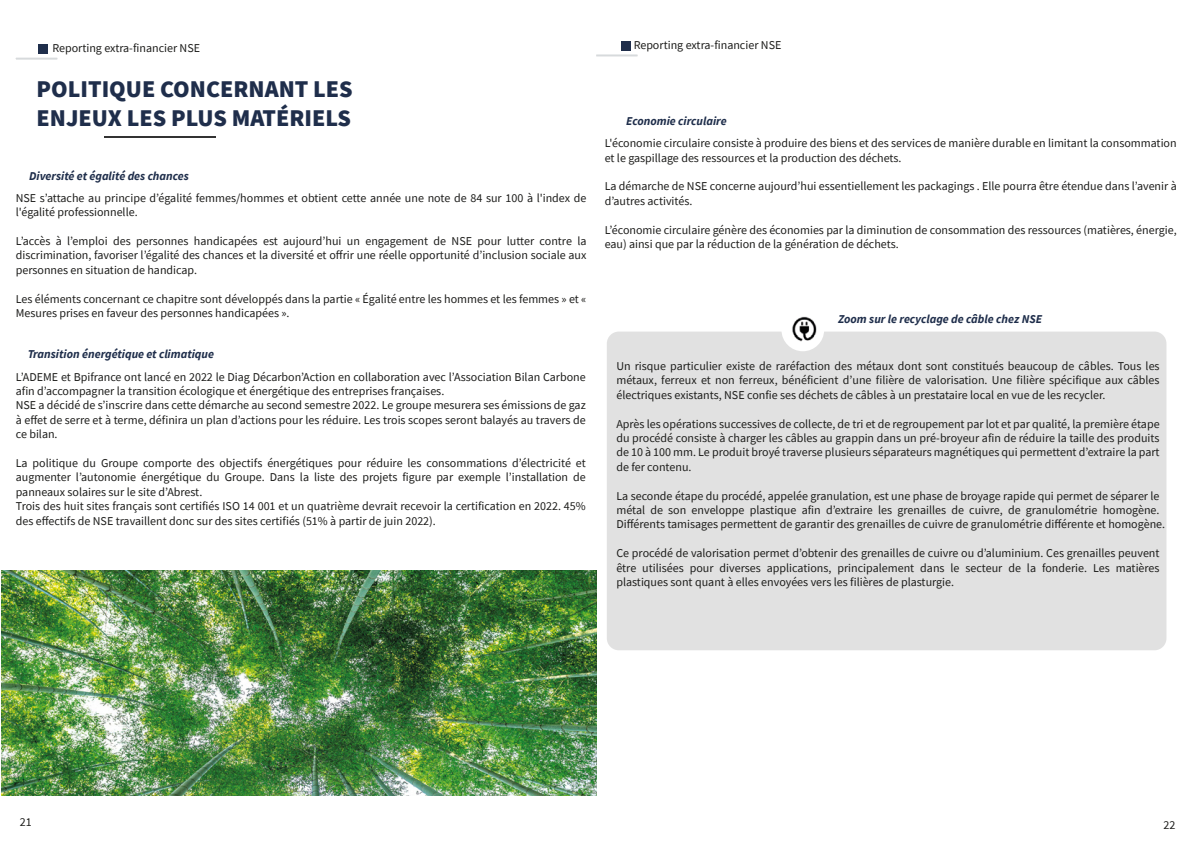
<style>
.page{position:relative;width:1191px;height:842px;background:#fff}
.page>*{position:absolute;margin:0;border:0;box-sizing:border-box;transform-origin:0 0}
.t1{font:900 24px/28.8px "Source Sans Pro";color:#1f2e4b}
.t2{font:12px/14.4px "Source Sans Pro";color:#1d1d1b}
.t3{font:italic 700 12px "Source Sans Pro";color:#1f2e4b}
</style>
<div class="page">
<div style="left:39px;top:45px;width:9px;height:9px;background:#1f2e4b"></div>
<hr style="left:16px;top:58px;width:41px;height:2px;background:#d7dadc">
<hr style="left:105px;top:136px;width:111px;height:2px;background:#333">
<div style="left:621px;top:42px;width:9px;height:9px;background:#1f2e4b"></div>
<hr style="left:596px;top:54px;width:41px;height:2px;background:#d7dadc">
<div style="left:607px;top:332px;width:559px;height:318px;background:#e1e1e1;border-radius:12px"></div>
<div style="left:781px;top:309px;width:43px;height:42px;background:#fff;border-radius:50%"></div>
<img style="left:792px;top:316px;width:25px;height:26px">
<img style="left:1px;top:570px;width:596px;height:225px">
<p class="t2" style="left:52px;top:41px;width:149px">Reporting extra-financier NSE</p>
<h1 class="t1" style="left:37px;top:74px;width:318px">POLITIQUE CONCERNANT LES<br>ENJEUX LES PLUS MATÉRIELS</h1>
<p class="t3" style="left:29px;top:167px;width:161px">Diversité et égalité des chances</p>
<p class="t2" style="left:16px;top:190px;width:572px">NSE s’attache au principe d’égalité femmes/hommes et obtient cette année une note de 84 sur 100 à l'index de l'égalité professionnelle.</p>
<p class="t2" style="left:16px;top:234px;width:572px;text-align:justify">L’accès à l’emploi des personnes handicapées est aujourd’hui un engagement de NSE pour lutter contre la discrimination, favoriser l’égalité des chances et la diversité et offrir une réelle opportunité d’inclusion sociale aux personnes en situation de handicap.</p>
<p class="t2" style="left:16px;top:291px;width:572px">Les éléments concernant ce chapitre sont développés dans la partie « Égalité entre les hommes et les femmes » et «<br>Mesures prises en faveur des personnes handicapées ».</p>
<p class="t3" style="left:28px;top:346px;width:188px">Transition énergétique et climatique</p>
<p class="t2" style="left:16px;top:369px;width:571px">L’ADEME et Bpifrance ont lancé en 2022 le Diag Décarbon’Action en collaboration avec l’Association Bilan Carbone afin d’accompagner la transition écologique et énergétique des entreprises françaises.<br>NSE a décidé de s’inscrire dans cette démarche au second semestre 2022. Le groupe mesurera ses émissions de gaz à effet de serre et à terme, définira un plan d’actions pour les réduire. Les trois scopes seront balayés au travers de ce bilan.</p>
<p class="t2" style="left:16px;top:456px;width:571px">La politique du Groupe comporte des objectifs énergétiques pour réduire les consommations d’électricité et augmenter l’autonomie énergétique du Groupe. Dans la liste des projets figure par exemple l’installation de panneaux solaires sur le site d’Abrest.<br>Trois des huit sites français sont certifiés ISO 14 001 et un quatrième devrait recevoir la certification en 2022. 45% des effectifs de NSE travaillent donc sur des sites certifiés (51% à partir de juin 2022).</p>
<p class="t2" style="left:634px;top:37px;width:149px">Reporting extra-financier NSE</p>
<p class="t3" style="left:626px;top:113px;width:102px">Economie circulaire</p>
<p class="t2" style="left:605px;top:136px;width:573px">L'économie circulaire consiste à produire des biens et des services de manière durable en limitant la consommation et le gaspillage des ressources et la production des déchets.</p>
<p class="t2" style="left:605px;top:179px;width:573px">La démarche de NSE concerne aujourd’hui essentiellement les packagings . Elle pourra être étendue dans l’avenir à d’autres activités.</p>
<p class="t2" style="left:605px;top:222px;width:573px">L’économie circulaire génère des économies par la diminution de consommation des ressources (matières, énergie, eau) ainsi que par la réduction de la génération de déchets.</p>
<p class="t3" style="left:838px;top:310px;width:205px">Zoom sur le recyclage de câble chez NSE</p>
<p class="t2" style="left:616px;top:359px;width:545px;text-align:justify">Un risque particulier existe de raréfaction des métaux dont sont constitués beaucoup de câbles. Tous les métaux, ferreux et non ferreux, bénéficient d’une filière de valorisation. Une filière spécifique aux câbles électriques existants, NSE confie ses déchets de câbles à un prestataire local en vue de les recycler.</p>
<p class="t2" style="left:616px;top:416px;width:545px;text-align:justify">Après les opérations successives de collecte, de tri et de regroupement par lot et par qualité, la première étape du procédé consiste à charger les câbles au grappin dans un pré-broyeur afin de réduire la taille des produits de 10 à 100 mm. Le produit broyé traverse plusieurs séparateurs magnétiques qui permettent d’extraire la part de fer contenu.</p>
<p class="t2" style="left:616px;top:488px;width:550px">La seconde étape du procédé, appelée granulation, est une phase de broyage rapide qui permet de séparer le métal de son enveloppe plastique afin d’extraire les grenailles de cuivre, de granulométrie homogène.<br>Différents tamisages permettent de garantir des grenailles de cuivre de granulométrie différente et homogène.</p>
<p class="t2" style="left:616px;top:546px;width:545px;text-align:justify">Ce procédé de valorisation permet d’obtenir des grenailles de cuivre ou d’aluminium. Ces grenailles peuvent être utilisées pour diverses applications, principalement dans le secteur de la fonderie. Les matières plastiques sont quant à elles envoyées vers les filières de plasturgie.</p>
<p class="t2" style="left:20px;top:814px;width:13px">21</p>
<p class="t2" style="left:1163px;top:818px;width:13px">22</p>
</div>
